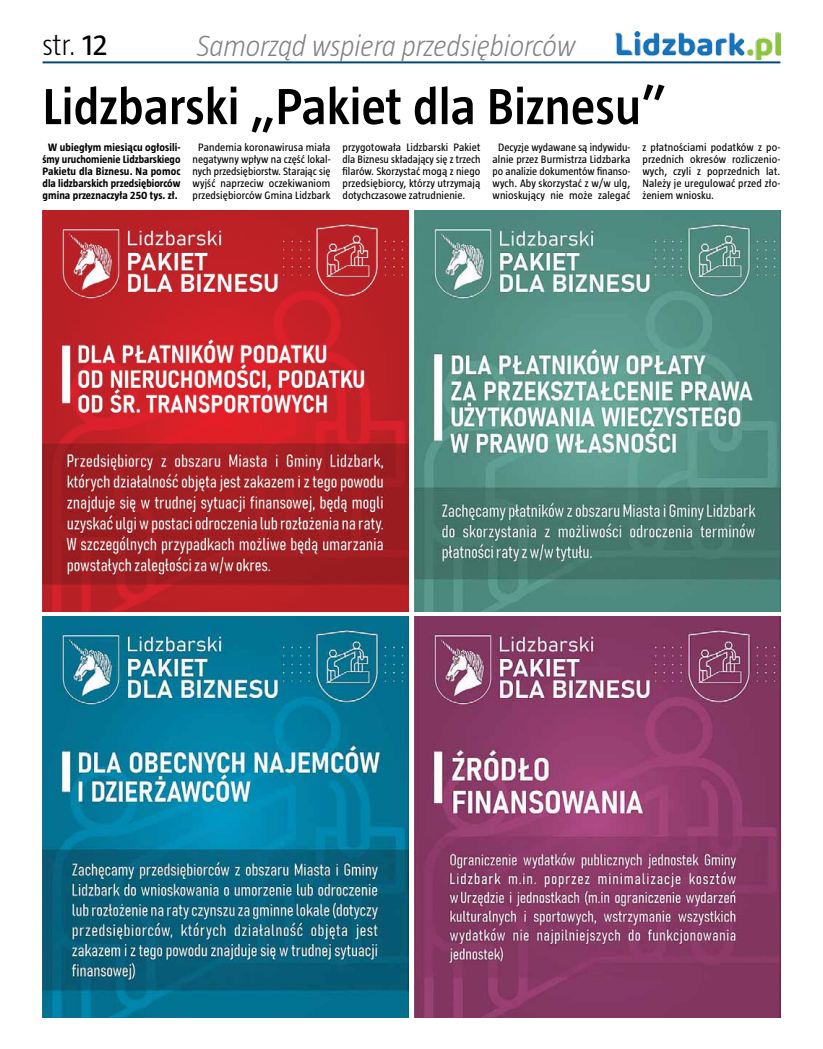
<style>
.page{position:relative;width:823px;height:1049px;background:#fff}
.page>*{position:absolute;margin:0;border:0;box-sizing:border-box;transform-origin:0 0}
.t1{font:600 52px "Taz Pl";color:#000}
.t2{font:italic 300 30px "Taz Pl";letter-spacing:-.01em;color:#808285}
.t3{font:300 30px "Taz Pl";color:#000}
.t4{font:11px/12px "Taz Pl";letter-spacing:.01em;color:#000;text-align:center}
.t5{font:700 11px/12px "Taz Pl";letter-spacing:.005em;color:#000;text-align:center}
.s1{font-weight:400}
</style>
<div class="page">
<hr style="left:43px;top:61px;width:737px;height:2px;background:#004b7b">
<img style="left:615px;top:32px;width:165px;height:27px">
<img style="left:43px;top:210px;width:365px;height:401px">
<img style="left:414px;top:210px;width:366px;height:401px">
<img style="left:43px;top:616px;width:365px;height:401px">
<img style="left:414px;top:616px;width:366px;height:401px">
<h2 class="t3" style="left:43px;top:30px;width:67px">str. <span class="s1">12</span></h2>
<h2 class="t2" style="left:196px;top:31px;width:380px">Samorząd wspiera przedsiębiorców</h2>
<h1 class="t1" style="left:43px;top:79px;width:624px">Lidzbarski „Pakiet dla Biznesu”</h1>
<p class="t5" style="left:43px;top:142px;width:139px">W ubiegłym miesiącu ogłosili&shy;śmy uruchomienie Lidzbarskiego<br>Pakietu dla Biznesu. Na pomoc dla lidzbarskich przedsiębiorców gmina przeznaczyła 250 tys. zł.</p>
<p class="t4" style="left:192px;top:142px;width:139px">Pandemia koronawirusa miała negatywny wpływ na część lokal&shy;nych przedsiębiorstw. Starając się wyjść naprzeciw oczekiwaniom przedsiębiorców Gmina Lidzbark</p>
<p class="t4" style="left:342px;top:142px;width:139px;text-align:justify">przygotowała Lidzbarski Pakiet dla Biznesu składający się z trzech filarów. Skorzystać mogą z niego przedsiębiorcy, którzy utrzymają dotychczasowe zatrudnienie.</p>
<p class="t4" style="left:492px;top:142px;width:139px">Decyzje wydawane są indywidu&shy;alnie przez Burmistrza Lidzbarka po analizie dokumentów finanso&shy;wych. Aby skorzystać z w/w ulg, wnioskujący nie może zalegać</p>
<p class="t4" style="left:642px;top:142px;width:139px;text-align:justify">z płatnościami podatków z po&shy;przednich okresów rozliczenio&shy;wych, czyli z poprzednich lat.<br>Należy je uregulować przed zło&shy;żeniem wniosku.</p>
</div>
